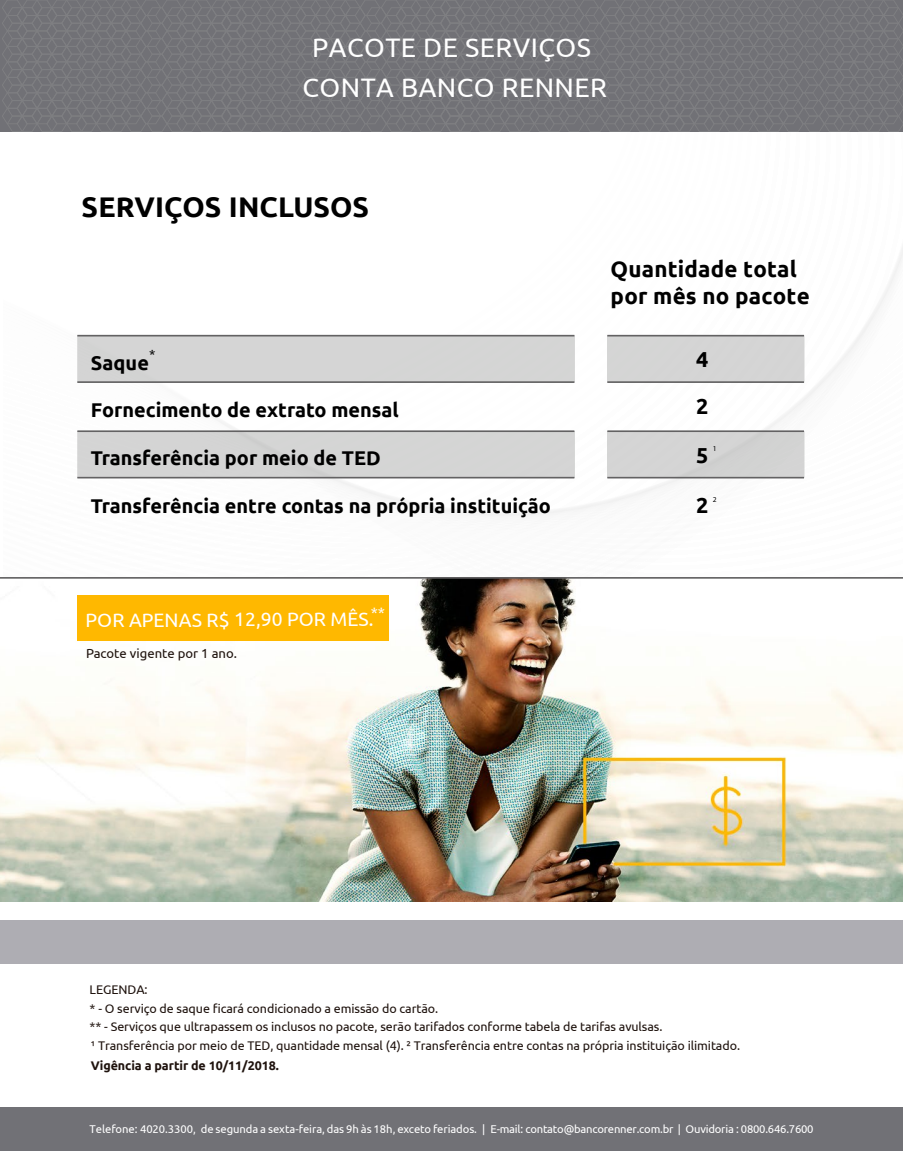
<style>
.page{position:relative;width:903px;height:1151px;background:#fff}
.page>*{position:absolute;margin:0;border:0;box-sizing:border-box;transform-origin:0 0}
.t1{font:700 28.38px "Ubuntu";letter-spacing:.005em;color:#000}
.t2{font:26.69px "Ubuntu";letter-spacing:.015em;color:#fff}
.t3{font:700 22.38px/26.8px "Ubuntu";letter-spacing:.01em;color:#000}
.t4{font:700 21.62px "Ubuntu";color:#000}
.t5{font:700 19.88px "Ubuntu";color:#000}
.t6{font:19.31px "Ubuntu";letter-spacing:-.005em;color:#fff}
.t7{font:13.25px "Ubuntu";color:#000}
.t8{font:13.12px "Ubuntu";letter-spacing:-.005em;color:#1e120d}
.t9{font:12.5px "Ubuntu";letter-spacing:-.005em;color:#1e120d}
.t10{font:700 12.5px "Ubuntu";letter-spacing:-.005em;color:#1e120d}
.t11{font:11.25px "Ubuntu";letter-spacing:-.015em;color:#fff}
.t12{font:7.5px "Myriad Pro";color:#000}
</style>
<div class="page">
<svg style="left:77px;top:250px;width:825px;height:266px"></svg>
<div style="left:607px;top:335px;width:197px;height:47px;background:#d5d5d5;border:1px solid #969796"></div>
<hr style="left:607px;top:335px;width:197px;height:1px;background:#636263">
<hr style="left:607px;top:381px;width:197px;height:2px;background:#636263">
<div style="left:78px;top:335px;width:496px;height:47px;background:#d5d5d5;border:1px solid #969796"></div>
<hr style="left:77px;top:335px;width:497px;height:1px;background:#636263">
<hr style="left:77px;top:381px;width:497px;height:2px;background:#636263">
<div style="left:78px;top:431px;width:496px;height:46px;background:#d4d5d4"></div>
<hr style="left:77px;top:430px;width:497px;height:2px;background:#636263">
<hr style="left:77px;top:476px;width:497px;height:2px;background:#636263">
<div style="left:607px;top:431px;width:197px;height:46px;background:#d4d4d4"></div>
<hr style="left:607px;top:430px;width:197px;height:2px;background:#636263">
<hr style="left:607px;top:476px;width:197px;height:2px;background:#636263">
<img style="left:0;top:578px;width:902px;height:323px">
<svg style="left:2px;top:0;width:900px;height:132px;background:#747478"></svg>
<hr style="left:0;top:577px;width:902px;height:1px;background:#636263">
<div style="left:78px;top:595px;width:311px;height:45px;background:#ffb800"></div>
<div style="left:0;top:920px;width:902px;height:43px;background:#aeadb3"></div>
<div style="left:0;top:1106px;width:902px;height:44px;background:#717176"></div>
<h2 class="t2" style="left:312px;top:32px;width:280px">PACOTE DE SERVIÇOS</h2>
<h2 class="t2" style="left:302px;top:72px;width:306px">CONTA BANCO RENNER</h2>
<h1 class="t1" style="left:81px;top:190px;width:289px">SERVIÇOS INCLUSOS</h1>
<p class="t7" style="left:149px;top:346px;width:8px">*</p>
<h3 class="t5" style="left:91px;top:350px;width:60px">Saque</h3>
<h3 class="t5" style="left:91px;top:398px;width:309px">Fornecimento de extrato mensal</h3>
<h3 class="t5" style="left:91px;top:446px;width:291px">Transferência por meio de TED</h3>
<h3 class="t5" style="left:91px;top:493px;width:461px">Transferência entre contas na própria instituição</h3>
<h3 class="t6" style="left:85px;top:607px;width:301px">POR APENAS R$ 12,90 POR MÊS.<sup>**</sup></h3>
<p class="t8" style="left:86px;top:645px;width:153px">Pacote vigente por 1 ano.</p>
<h3 class="t3" style="left:610px;top:255px;width:201px">Quantidade total por mês no pacote</h3>
<h3 class="t4" style="left:696px;top:346px;width:14px">4</h3>
<h3 class="t4" style="left:696px;top:393px;width:14px">2</h3>
<h3 class="t4" style="left:696px;top:442px;width:14px">5</h3>
<h3 class="t4" style="left:696px;top:491px;width:14px">2</h3>
<p class="t12" style="left:712px;top:444px;width:5px">1</p>
<p class="t12" style="left:712px;top:494px;width:5px">2</p>
<p class="t9" style="left:90px;top:981px;width:60px">LEGENDA:</p>
<p class="t9" style="left:90px;top:1000px;width:350px">* - O serviço de saque ficará condicionado a emissão do cartão.</p>
<p class="t9" style="left:90px;top:1018px;width:574px">** - Serviços que ultrapassem os inclusos no pacote, serão tarifados conforme tabela de tarifas avulsas.</p>
<p class="t9" style="left:91px;top:1038px;width:650px">¹ Transferência por meio de TED, quantidade mensal (4). ² Transferência entre contas na própria instituição ilimitado.</p>
<p class="t10" style="left:91px;top:1058px;width:189px">Vigência a partir de 10/11/2018.</p>
<p class="t11" style="left:90px;top:1121px;width:725px">Telefone: 4020.3300, de segunda a sexta-feira, das 9h às 18h, exceto feriados. | E-mail: contato@bancorenner.com.br | Ouvidoria : 0800.646.7600</p>
</div>
